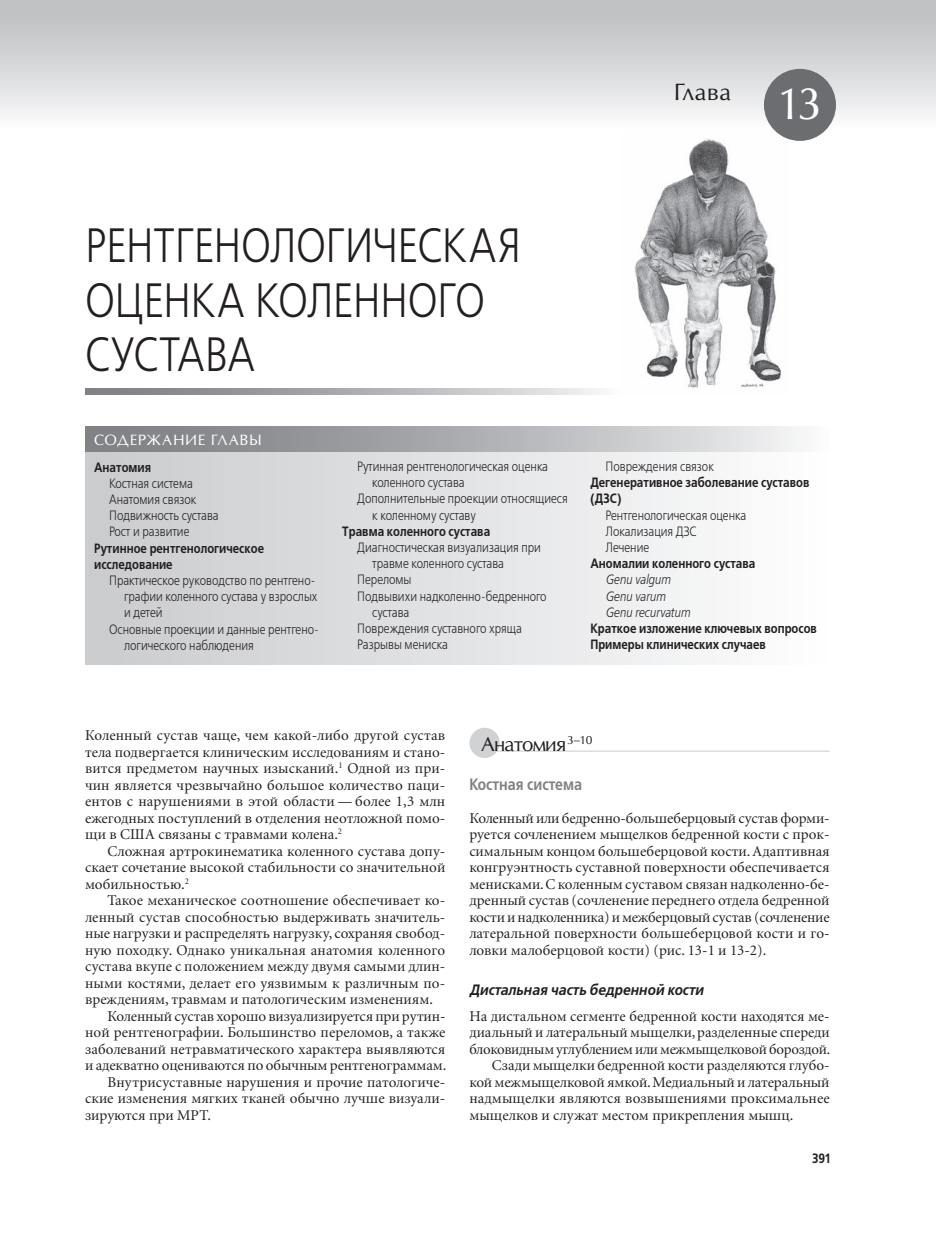
<style>
.page{position:relative;width:936px;height:1234px;background:#fff}
.page>*{position:absolute;margin:0;border:0;box-sizing:border-box;transform-origin:0 0}
.t1{font:48px/54.6px "Free Set Light C";letter-spacing:-.015em;color:#231f20;scale:.84 1}
.t2{font:43.5px "Opium New";color:#fff}
.t3{font:22.5px "Opium New";letter-spacing:.025em;color:#231f20}
.t4{font:19.5px "Opium New";letter-spacing:-.04em;color:#231f20}
.t5{font:16.5px "Free Set Demi C";letter-spacing:.005em;color:#808285;scale:.84 1}
.t6{font:15px/16.5px "Minion Cyr";color:#231f20;text-align:justify}
.t7{font:italic 15px "Free Set Demi C";letter-spacing:.005em;color:#231f20;scale:.9 1}
.t8{font:14.25px "Opium New";letter-spacing:.035em;color:#fff}
.t9{font:13.5px/16.2px "Free Set Light C";color:#231f20;scale:.84 1}
.t10{font:700 13.5px/16.2px "Free Set C";color:#231f20;scale:.84 1}
.t11{font:italic 13.5px/16.2px "Free Set Light C";color:#231f20;scale:.84 1}
.t12{font:13.5px "Free Set Light C";letter-spacing:-.02em;color:#231f20;scale:.84 1}
.s1{font-size:72px;color:#d1d2d4}
</style>
<div class="page">
<img style="left:634px;top:138px;width:148px;height:250px">
<div style="left:0;top:0;width:935px;height:129px;background:linear-gradient(to bottom,#b9babc,#f9f9fa)"></div>
<div style="left:763px;top:69px;width:72px;height:72px;background:#6c6d70;border-radius:50%"></div>
<div style="left:85px;top:426px;width:744px;height:26px;background:linear-gradient(to right,#717477,#f0f0f2)"></div>
<svg style="left:85px;top:388px;width:514px;height:6px;background:#aeafb2"></svg>
<div style="left:85px;top:452px;width:744px;height:212px;background:linear-gradient(to right,#c9cacd,#fdfdfe)"></div>
<hr style="left:486px;top:750px;width:343px;height:1px;background:#d1d2d4">
<h3 class="t3" style="left:674px;top:78px;width:58px">Глава</h3>
<h2 class="t2" style="left:776px;top:76px;width:48px">13</h2>
<h1 class="t1" style="left:85px;top:221px;width:520px">РЕНТГЕНОЛОГИЧЕСКАЯ<br>ОЦЕНКА КОЛЕННОГО<br>СУСТАВА</h1>
<p class="t8" style="left:94px;top:431px;width:169px">СОДЕРЖАНИЕ ГЛАВЫ</p>
<p class="t10" style="left:94px;top:459px;width:69px">Анатомия</p>
<p class="t9" style="left:109px;top:475px;width:132px">Костная система<br>Анатомия связок<br>Подвижность сустава<br>Рост и развитие</p>
<p class="t10" style="left:94px;top:540px;width:204px">Рутинное рентгенологическое исследование</p>
<p class="t9" style="left:109px;top:572px;width:247px">Практическое руководство по рентгено‑</p>
<p class="t9" style="left:124px;top:589px;width:232px">графии коленного сустава у взрослых</p>
<p class="t9" style="left:124px;top:605px;width:47px">и детей</p>
<p class="t9" style="left:109px;top:621px;width:251px">Основные проекции и данные рентгено‑</p>
<p class="t9" style="left:124px;top:637px;width:156px">логического наблюдения</p>
<p class="t9" style="left:357px;top:459px;width:229px">Рутинная рентгенологическая оценка</p>
<p class="t9" style="left:372px;top:475px;width:112px">коленного сустава</p>
<p class="t9" style="left:357px;top:491px;width:252px">Дополнительные проекции относящиеся</p>
<p class="t9" style="left:372px;top:507px;width:125px">к коленному суставу</p>
<p class="t10" style="left:342px;top:523px;width:178px">Травма коленного сустава</p>
<p class="t9" style="left:357px;top:540px;width:220px">Диагностическая визуализация при</p>
<p class="t9" style="left:372px;top:556px;width:158px">травме коленного сустава</p>
<p class="t9" style="left:357px;top:572px;width:66px">Переломы</p>
<p class="t9" style="left:357px;top:588px;width:227px">Подвывихи надколенно‑бедренного</p>
<p class="t12" style="left:372px;top:605px;width:46px">сустава</p>
<p class="t9" style="left:357px;top:621px;width:197px">Повреждения суставного хряща</p>
<p class="t9" style="left:357px;top:637px;width:109px">Разрывы мениска</p>
<p class="t9" style="left:605px;top:459px;width:131px">Повреждения связок</p>
<p class="t10" style="left:590px;top:475px;width:262px">Дегенеративное заболевание суставов (ДЗС)</p>
<p class="t9" style="left:605px;top:507px;width:169px">Рентгенологическая оценка<br>Локализация ДЗС<br>Лечение</p>
<p class="t10" style="left:590px;top:556px;width:198px">Аномалии коленного сустава</p>
<p class="t11" style="left:605px;top:572px;width:102px">Genu valgum<br>Genu varum<br>Genu recurvatum</p>
<p class="t10" style="left:590px;top:620px;width:271px">Краткое изложение ключевых вопросов<br>Примеры клинических случаев</p>
<p class="t6" style="left:85px;top:726px;width:362px">Коленный сустав чаще, чем какой‑либо другой сустав тела подвергается клиническим исследованиям и стано‑ вится предметом научных изысканий.<sup>1</sup> Одной из при‑ чин является чрезвычайно большое количество паци‑ ентов с нарушениями в этой области — более 1,3 млн ежегодных поступлений в отделения неотложной помо‑ щи в США связаны с травмами колена.<sup>2</sup></p>
<p class="t6" style="left:85px;top:842px;width:362px;text-indent:22px">Сложная артрокинематика коленного сустава допу‑ скает сочетание высокой стабильности со значительной мобильностью.<sup>2</sup></p>
<p class="t6" style="left:108px;top:891px;width:339px">Такое механическое соотношение обеспечивает ко‑</p>
<p class="t6" style="left:85px;top:908px;width:362px">ленный сустав способностью выдерживать значитель‑</p>
<p class="t6" style="left:85px;top:924px;width:361px">ные нагрузки и распределять нагрузку, сохраняя свобод‑</p>
<p class="t6" style="left:85px;top:941px;width:361px">ную походку. Однако уникальная анатомия коленного</p>
<p class="t6" style="left:85px;top:957px;width:362px">сустава вкупе с положением между двумя самыми длин‑</p>
<p class="t6" style="left:85px;top:974px;width:361px">ными костями, делает его уязвимым к различным по‑</p>
<p class="t6" style="left:85px;top:990px;width:349px">вреждениям, травмам и патологическим изменениям.</p>
<p class="t6" style="left:108px;top:1007px;width:339px">Коленный сустав хорошо визуализируется при рутин‑</p>
<p class="t6" style="left:85px;top:1023px;width:362px">ной рентгенографии. Большинство переломов, а также</p>
<p class="t6" style="left:85px;top:1040px;width:362px">заболеваний нетравматического характера выявляются</p>
<p class="t6" style="left:85px;top:1056px;width:363px">и адекватно оцениваются по обычным рентгенограммам.</p>
<p class="t6" style="left:108px;top:1073px;width:339px">Внутрисуставные нарушения и прочие патологиче‑</p>
<p class="t6" style="left:85px;top:1089px;width:362px">ские изменения мягких тканей обычно лучше визуали‑</p>
<p class="t6" style="left:85px;top:1106px;width:127px">зируются при МРТ.</p>
<h3 class="t4" style="left:457px;top:731px;width:137px"><span class="s1">•</span>Анатомия <sup>3–10</sup></h3>
<p class="t5" style="left:469px;top:774px;width:136px">Костная система</p>
<p class="t6" style="left:469px;top:809px;width:362px">Коленный или бедренно‑большеберцовый сустав форми‑ руется сочленением мыщелков бедренной кости с прок‑ симальным концом большеберцовой кости. Адаптивная конгруэнтность суставной поверхности обеспечивается менисками. С коленным суставом связан надколенно‑бе‑ дренный сустав (сочленение переднего отдела бедренной кости инадколенника) имежберцовый сустав (сочленение латеральной поверхности большеберцовой кости и го‑ ловки малоберцовой кости) (рис. 13‑1 и 13‑2).</p>
<p class="t7" style="left:469px;top:981px;width:262px">Дистальная часть бедренной кости</p>
<p class="t6" style="left:469px;top:1007px;width:362px">На дистальном сегменте бедренной кости находятся ме‑</p>
<p class="t6" style="left:469px;top:1023px;width:362px">диальный и латеральный мыщелки, разделенные спереди</p>
<p class="t6" style="left:469px;top:1040px;width:362px">блоковидным углублением или межмыщелковой бороздой.</p>
<p class="t6" style="left:492px;top:1056px;width:339px">Сзади мыщелки бедренной кости разделяются глубо‑</p>
<p class="t6" style="left:469px;top:1073px;width:362px">кой межмыщелковой ямкой. Медиальный и латеральный</p>
<p class="t6" style="left:469px;top:1089px;width:362px">надмыщелки являются возвышениями проксимальнее</p>
<p class="t6" style="left:469px;top:1106px;width:325px">мыщелков и служат местом прикрепления мышц.</p>
<p class="t10" style="left:812px;top:1150px;width:23px">391</p>
</div>
